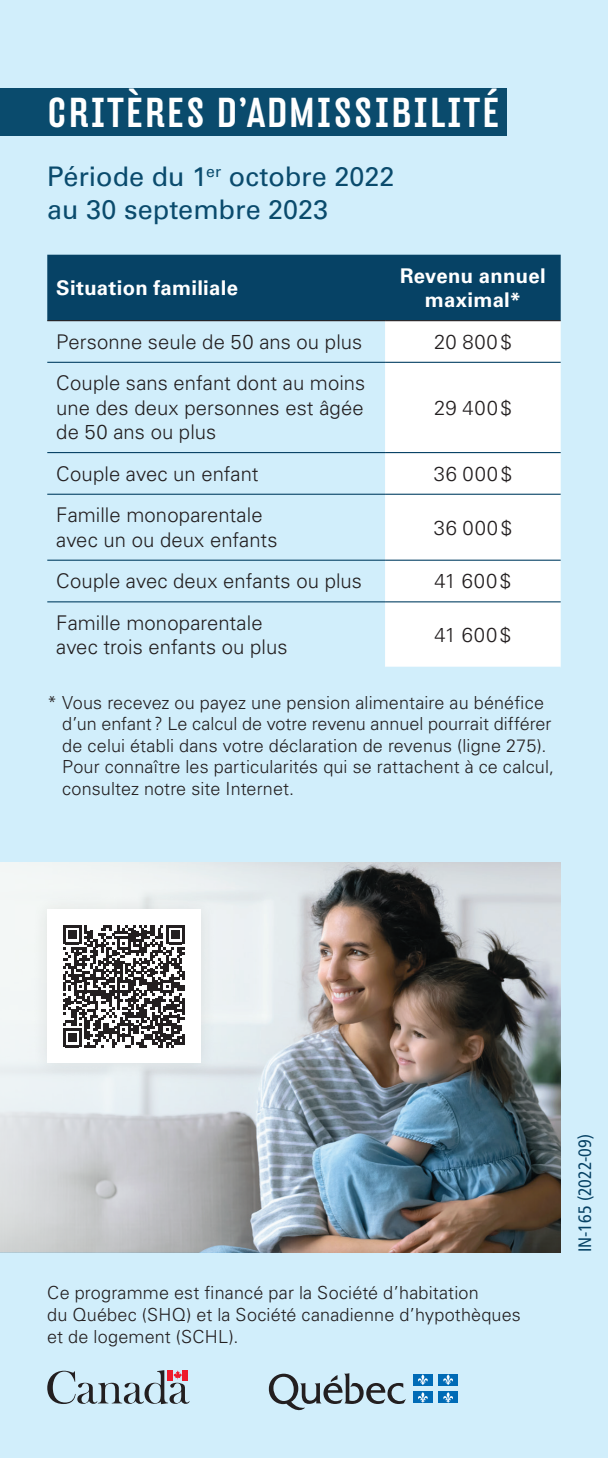
<style>
.page{position:relative;width:608px;height:1458px;background:#d1eefb}
.page>*{position:absolute;margin:0;border:0;box-sizing:border-box;transform-origin:0 0}
.t1{font:500 40.5px "Hydra OT";letter-spacing:.05em;color:#fff}
.t2{font:27px/32.4px "Univers LT Std";color:#0a4b6d}
.t3{font:300 20.25px/24.3px "Univers LT Std";letter-spacing:.005em;color:#231f20}
.t4{font:700 20.25px/24.3px "Univers LT Std";letter-spacing:.015em;color:#fff;text-align:center}
.t5{font:300 18px/21.6px "Univers LT Std";letter-spacing:.005em;color:#231f20}
.t6{font:condensed 18px "Frutiger LT Pro";color:#064265}
</style>
<div class="page">
<img style="left:0;top:863px;width:560px;height:389px">
<div style="left:30px;top:893px;width:187px;height:187px;background:#231f20;opacity:.1"></div>
<div style="left:47px;top:910px;width:153px;height:153px;background:#fff"></div>
<svg style="left:63px;top:925px;width:122px;height:122px"></svg>
<svg style="left:47px;top:1370px;width:142px;height:34px"></svg>
<svg style="left:269px;top:1373px;width:137px;height:38px"></svg>
<div style="left:413px;top:1374px;width:19px;height:12px;background:#006bb6"></div>
<svg style="left:418px;top:1374px;width:10px;height:11px"></svg>
<div style="left:438px;top:1374px;width:20px;height:12px;background:#006bb6"></div>
<svg style="left:443px;top:1374px;width:10px;height:11px"></svg>
<div style="left:413px;top:1391px;width:19px;height:12px;background:#006bb6"></div>
<svg style="left:418px;top:1392px;width:10px;height:11px"></svg>
<div style="left:438px;top:1391px;width:20px;height:12px;background:#006bb6"></div>
<svg style="left:443px;top:1392px;width:10px;height:11px"></svg>
<div style="left:0;top:89px;width:506px;height:47px;background:#0a4b6d"></div>
<div style="left:47px;top:255px;width:513px;height:65px;background:#064265"></div>
<div style="left:385px;top:321px;width:175px;height:346px;background:#fff"></div>
<hr style="left:47px;top:320px;width:338px;height:1px;background:#231f20">
<hr style="left:385px;top:320px;width:175px;height:1px;background:#231f20">
<hr style="left:47px;top:362px;width:338px;height:1px;background:#064265">
<hr style="left:385px;top:362px;width:175px;height:1px;background:#064265">
<hr style="left:47px;top:452px;width:338px;height:1px;background:#064265">
<hr style="left:385px;top:452px;width:175px;height:1px;background:#064265">
<hr style="left:47px;top:494px;width:338px;height:1px;background:#064265">
<hr style="left:385px;top:494px;width:175px;height:1px;background:#064265">
<hr style="left:47px;top:560px;width:338px;height:1px;background:#064265">
<hr style="left:385px;top:560px;width:175px;height:1px;background:#064265">
<hr style="left:47px;top:601px;width:338px;height:1px;background:#064265">
<hr style="left:385px;top:601px;width:175px;height:1px;background:#064265">
<h1 class="t1" style="left:47px;top:88px;width:453px">CRITÈRES D’ADMISSIBILITÉ</h1>
<h2 class="t2" style="left:47px;top:161px;width:348px">Période du 1<sup>er</sup> octobre 2022 au 30 septembre 2023</h2>
<p class="t4" style="left:56px;top:276px;width:183px">Situation familiale</p>
<p class="t4" style="left:400px;top:264px;width:147px">Revenu annuel maximal*</p>
<p class="t3" style="left:56px;top:330px;width:307px">Personne seule de 50 ans ou plus</p>
<p class="t3" style="left:434px;top:330px;width:79px">20 800$</p>
<p class="t3" style="left:56px;top:371px;width:310px;text-align:justify">Couple sans enfant dont au moins une des deux personnes est âgée de 50 ans ou plus</p>
<p class="t3" style="left:434px;top:395px;width:79px">29 400$</p>
<p class="t3" style="left:56px;top:461px;width:204px">Couple avec un enfant</p>
<p class="t3" style="left:433px;top:461px;width:80px">36 000$</p>
<p class="t3" style="left:56px;top:503px;width:223px">Famille monoparentale avec un ou deux enfants</p>
<p class="t3" style="left:433px;top:515px;width:80px">36 000$</p>
<p class="t3" style="left:56px;top:569px;width:307px">Couple avec deux enfants ou plus</p>
<p class="t3" style="left:434px;top:569px;width:78px">41 600$</p>
<p class="t3" style="left:56px;top:611px;width:233px">Famille monoparentale avec trois enfants ou plus</p>
<p class="t3" style="left:434px;top:623px;width:78px">41 600$</p>
<p class="t5" style="left:62px;top:691px;width:493px;text-indent:-15px">* Vous recevez ou payez une pension alimentaire au bénéfice d’un enfant? Le calcul de votre revenu annuel pourrait différer de celui établi dans votre déclaration de revenus (ligne 275).<br>Pour connaître les particularités qui se rattachent à ce calcul, consultez notre site Internet.</p>
<p class="t5" style="left:47px;top:1282px;width:475px">Ce programme est financé par la Société d’habitation<br>du Québec (SHQ) et la Société canadienne d’hypothèques et de logement (SCHL).</p>
<p class="t6" style="left:574px;top:1252px;width:120px;rotate:-90deg">IN-165 (2022-09)</p>
</div>
